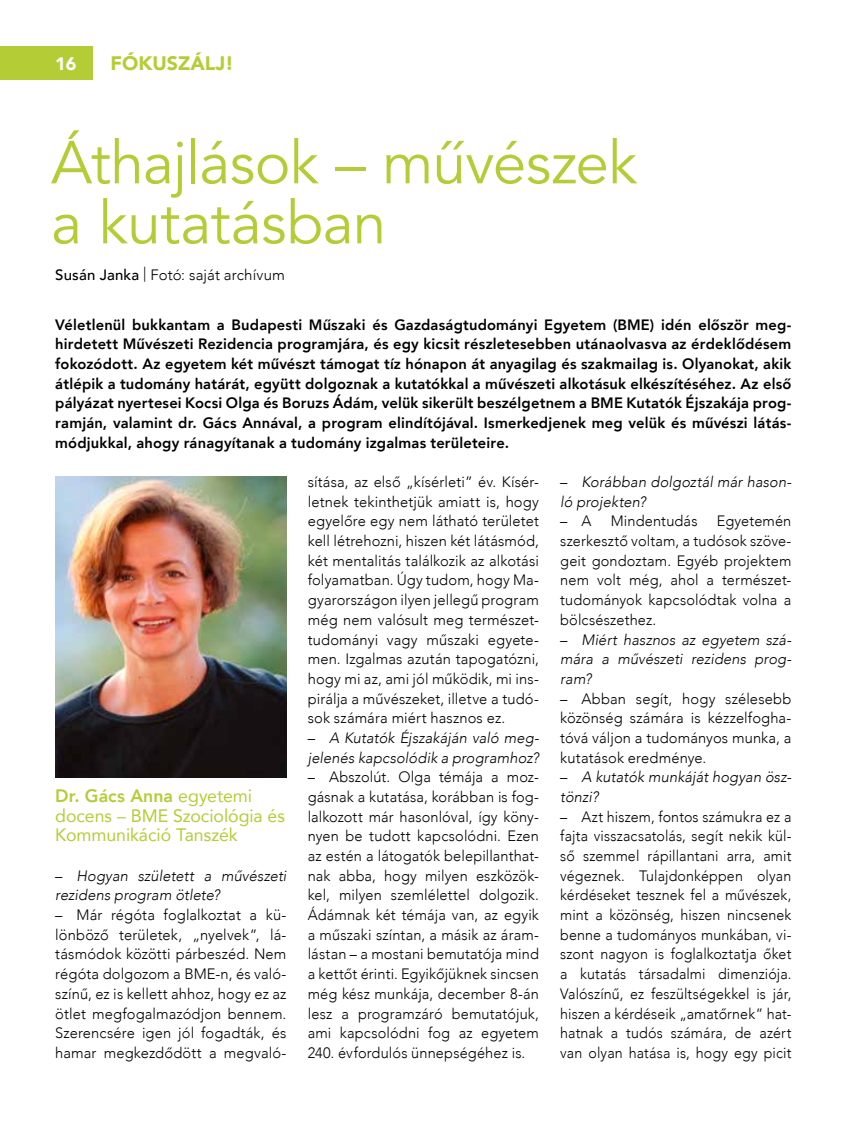
<style>
.page{position:relative;width:851px;height:1127px;background:#fff}
.page>*{position:absolute;margin:0;border:0;box-sizing:border-box;transform-origin:0 0}
.t1{font:60px/60px "Avenir";letter-spacing:-.01em;color:#b4cd36}
.t2{font:900 19.5px "Avenir";color:#b4cd36}
.t3{font:18px/19.6px "Avenir";color:#b4cd36}
.t4{font:900 18px "Avenir";color:#fff}
.t5{font:300 15px/19.6px "Avenir";letter-spacing:.01em;color:#000;text-align:justify}
.t6{font:800 15px/19.6px "Avenir";letter-spacing:.015em;color:#000;text-align:justify}
.t7{font:300 15px/19.6px "Avenir";letter-spacing:.01em;color:#000;text-align:justify;scale:.95 1}
.t8{font:italic 300 15px/19.6px "Avenir";letter-spacing:.005em;color:#000}
.s1{font-weight:500}
.s2{font-weight:800}
.s3{font-style:normal}
</style>
<div class="page">
<div style="left:0;top:47px;width:92px;height:33px;background:#b4cd36"></div>
<img style="left:55px;top:476px;width:231px;height:302px">
<p class="t4" style="left:55px;top:48px;width:23px">16</p>
<h2 class="t2" style="left:111px;top:46px;width:125px">FÓKUSZÁLJ!</h2>
<h1 class="t1" style="left:51px;top:134px;width:587px">Áthajlások – művészek a kutatásban</h1>
<p class="t5" style="left:55px;top:265px;width:231px"><span class="s1">Susán Janka</span> | Fotó: saját archívum</p>
<p class="t6" style="left:55px;top:315px;width:737px">Véletlenül bukkantam a Budapesti Műszaki és Gazdaságtudományi Egyetem (BME) idén először meg&shy;hirdetett Művészeti Rezidencia programjára, és egy kicsit részletesebben utánaolvasva az érdeklődésem fokozódott. Az egyetem két művészt támogat tíz hónapon át anyagilag és szakmailag is. Olyanokat, akik átlépik a tudomány határát, együtt dolgoznak a kutatókkal a művészeti alkotásuk elkészítéséhez. Az első pályázat nyertesei Kocsi Olga és Boruzs Ádám, velük sikerült beszélgetnem a BME Kutatók Éjszakája prog&shy;ramján, valamint dr. Gács Annával, a program elindítójával. Ismerkedjenek meg velük és művészi látás&shy;módjukkal, ahogy ránagyítanak a tudomány izgalmas területeire.</p>
<p class="t3" style="left:55px;top:785px;width:231px"><span class="s2">Dr. Gács Anna</span> egyetemi docens – BME Szociológia és<br>Kommunikáció Tanszék</p>
<p class="t8" style="left:55px;top:866px;width:233px"><span class="s3">–</span> Hogyan született a művészeti rezidens program ötlete?</p>
<p class="t5" style="left:55px;top:905px;width:233px">– Már régóta foglalkoztat a kü&shy;lönböző területek, „nyelvek”, lá&shy;tásmódok közötti párbeszéd. Nem régóta dolgozom a BME-n, és való&shy;színű, ez is kellett ahhoz, hogy ez az ötlet megfogalmazódjon bennem.<br>Szerencsére igen jól fogadták, és hamar megkezdődött a megvaló-</p>
<p class="t5" style="left:308px;top:472px;width:233px">sítása, az első „kísérleti” év. Kísér&shy;letnek tekinthetjük amiatt is, hogy egyelőre egy nem látható területet kell létrehozni, hiszen két látásmód, két mentalitás találkozik az alkotási folyamatban. Úgy tudom, hogy Ma&shy;gyarországon ilyen jellegű program még nem valósult meg természet&shy;tudományi vagy műszaki egyete&shy;men. Izgalmas azután tapogatózni, hogy mi az, ami jól működik, mi ins&shy;pirálja a művészeket, illetve a tudó&shy;sok számára miért hasznos ez.</p>
<p class="t8" style="left:308px;top:728px;width:233px"><span class="s3">–</span> A Kutatók Éjszakáján való meg&shy;jelenés kapcsolódik a programhoz?</p>
<p class="t5" style="left:308px;top:767px;width:233px">– Abszolút. Olga témája a moz&shy;gásnak a kutatása, korábban is fog&shy;lalkozott már hasonlóval, így kön - nyen be tudott kapcsolódni. Ezen az estén a látogatók belepillanthat&shy;nak abba, hogy milyen eszközök&shy;kel, milyen szemlélettel dolgozik.<br>Ádámnak két témája van, az egyik a műszaki színtan, a másik az áram&shy;lástan – a mostani bemutatója mind a kettőt érinti. Egyikőjüknek sincsen még kész munkája, december 8-án lesz a programzáró bemutatójuk, ami kapcsolódni fog az egyetem 240. évfordulós ünnepségéhez is.</p>
<p class="t8" style="left:560px;top:472px;width:233px"><span class="s3">–</span> Korábban dolgoztál már hason&shy;ló projekten?</p>
<p class="t5" style="left:560px;top:511px;width:33px">– A</p>
<p class="t5" style="left:610px;top:511px;width:88px">Mindentudás</p>
<p class="t5" style="left:560px;top:511px;width:233px;text-indent:157px">Egyetemén szerkesztő voltam, a tudósok szöve&shy;geit gondoztam. Egyéb projektem nem volt még, ahol a természet&shy;tudományok kapcsolódtak volna a bölcsészethez.</p>
<p class="t8" style="left:560px;top:629px;width:233px;text-align:justify"><span class="s3">–</span> Miért hasznos az egyetem szá&shy;mára a művészeti rezidens prog&shy;ram?</p>
<p class="t5" style="left:560px;top:688px;width:233px">– Abban segít, hogy szélesebb közönség számára is kézzelfogha&shy;tóvá váljon a tudományos munka, a kutatások eredménye.</p>
<p class="t8" style="left:560px;top:767px;width:233px"><span class="s3">–</span> A kutatók munkáját hogyan ösz&shy;tönzi?</p>
<p class="t7" style="left:560px;top:807px;width:245px">– Azt hiszem, fontos számukra ez a fajta visszacsatolás, segít nekik kül&shy;ső szemmel rápillantani arra, amit végeznek. Tulajdonképpen olyan kérdéseket tesznek fel a művészek, mint a közönség, hiszen nincsenek benne a tudományos munkában, vi&shy;szont nagyon is foglalkoztatja őket a kutatás társadalmi dimenziója.<br>Valószínű, ez feszültségekkel is jár, hiszen a kérdéseik „amatőrnek” hat&shy;hatnak a tudós számára, de azért van olyan hatása is, hogy egy picit</p>
</div>
